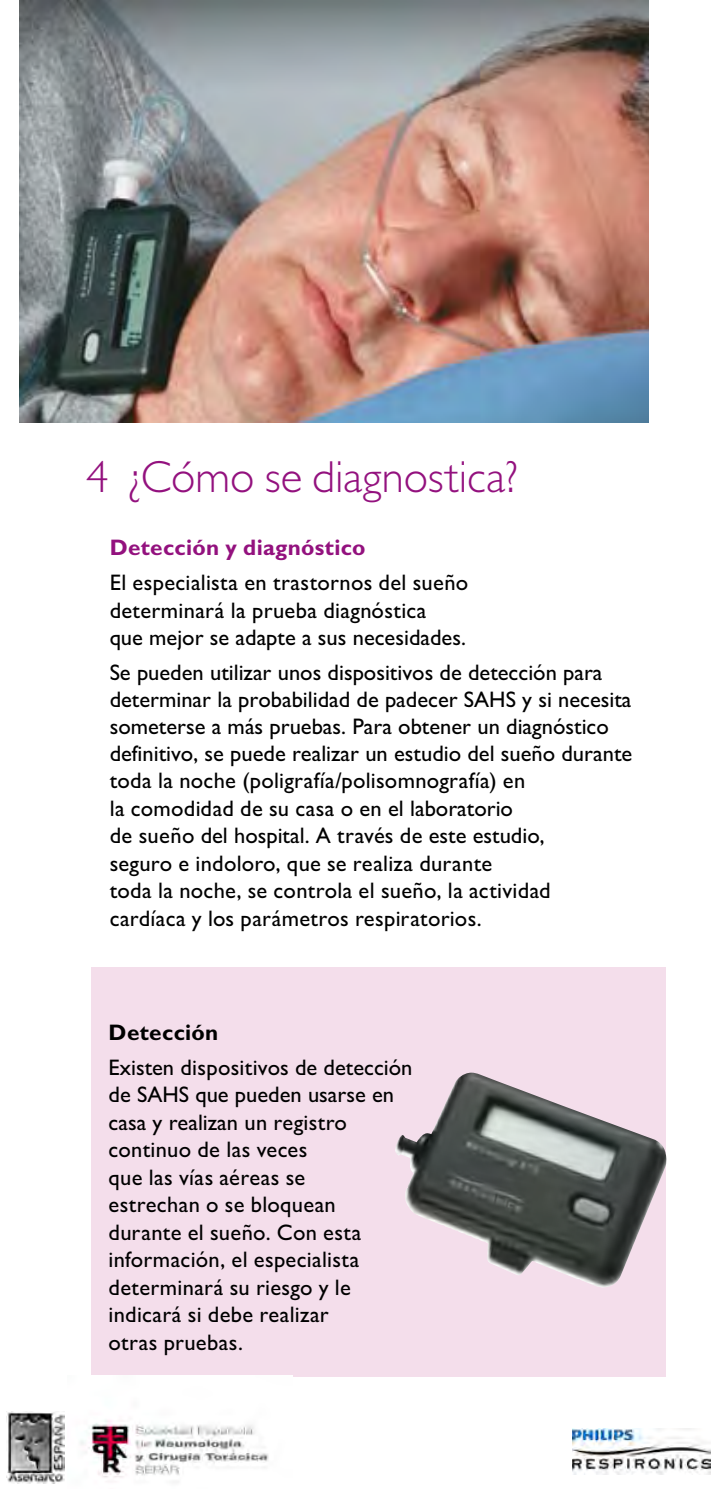
<style>
.page{position:relative;width:723px;height:1489px;background:#fff}
.page>*{position:absolute;margin:0;border:0;box-sizing:border-box;transform-origin:0 0}
.t1{font:300 45px "Gill Sans Alt One";color:#93117e}
.t2{font:22.5px/27.5px "Gill Sans Alt One";letter-spacing:.005em;color:#000}
.t3{font:700 22.5px "Gill Sans Alt One";letter-spacing:.015em;color:#93117e}
.t4{font:700 22.5px "Gill Sans Alt One";letter-spacing:.015em;color:#000}
</style>
<div class="page">
<div style="left:92px;top:967px;width:574px;height:409px;background:#f4deeb"></div>
<img style="left:395px;top:1072px;width:272px;height:216px">
<img style="left:19px;top:0;width:629px;height:422px">
<img style="left:7px;top:1411px;width:57px;height:72px">
<img style="left:572px;top:1428px;width:138px;height:46px">
<img style="left:80px;top:1375px;width:212px;height:103px">
<h1 class="t1" style="left:86px;top:447px;width:433px">4 ¿Cómo se diagnostica?</h1>
<p class="t3" style="left:110px;top:532px;width:257px">Detección y diagnóstico</p>
<p class="t2" style="left:110px;top:568px;width:360px">El especialista en trastornos del sueño determinará la prueba diagnóstica<br>que mejor se adapte a sus necesidades.</p>
<p class="t2" style="left:110px;top:658px;width:524px">Se pueden utilizar unos dispositivos de detección para determinar la probabilidad de padecer SAHS y si necesita someterse a más pruebas. Para obtener un diagnóstico definitivo, se puede realizar un estudio del sueño durante toda la noche (poligrafía/polisomnografía) en<br>la comodidad de su casa o en el laboratorio<br>de sueño del hospital. A través de este estudio,<br>seguro e indoloro, que se realiza durante<br>toda la noche, se controla el sueño, la actividad cardíaca y los parámetros respiratorios.</p>
<p class="t4" style="left:109px;top:1016px;width:111px">Detección</p>
<p class="t2" style="left:109px;top:1052px;width:305px">Existen dispositivos de detección de SAHS que pueden usarse en casa y realizan un registro continuo de las veces<br>que las vías aéreas se<br>estrechan o se bloquean durante el sueño. Con esta información, el especialista determinará su riesgo y le indicará si debe realizar<br>otras pruebas.</p>
</div>
